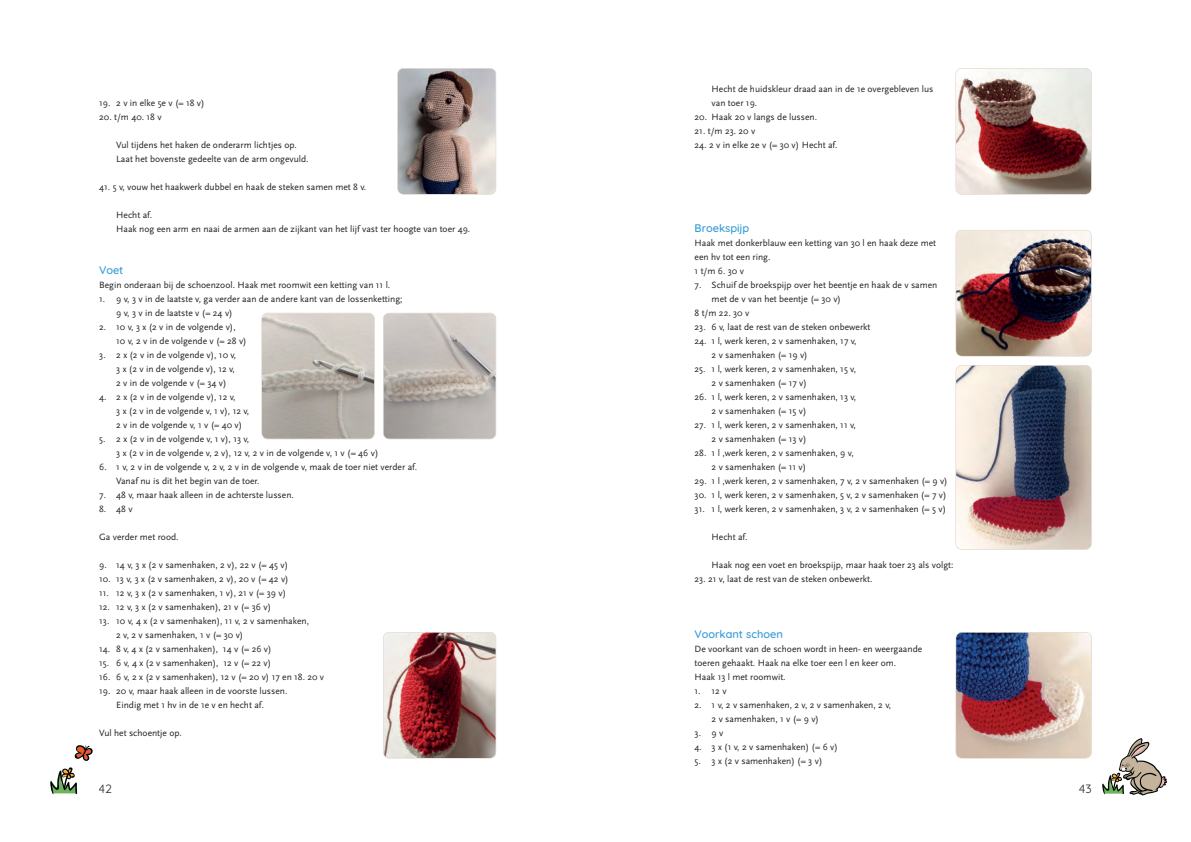
<style>
.page{position:relative;width:1191px;height:842px;background:#fff}
.page>*{position:absolute;margin:0;border:0;box-sizing:border-box;transform-origin:0 0}
.t1{font:12px "Quicksand";color:#231f20}
.t2{font:500 11px "Quicksand";color:#359bd6}
.t3{font:9.5px/14px "Scala Sans";color:#231f20}
</style>
<div class="page">
<svg style="left:1102px;top:738px;width:64px;height:57px"></svg>
<svg style="left:50px;top:767px;width:27px;height:27px"></svg>
<svg style="left:74px;top:745px;width:19px;height:16px"></svg>
<img style="left:398px;top:69px;width:98px;height:125px;border-radius:6px">
<div style="left:397px;top:68px;width:99px;height:127px;border:1px solid #d8cebc;border-radius:6px"></div>
<img style="left:262px;top:313px;width:112px;height:126px;border-radius:6px">
<div style="left:261px;top:313px;width:114px;height:126px;border:1px solid #d8cebc;border-radius:6px"></div>
<img style="left:383px;top:313px;width:113px;height:126px;border-radius:6px">
<div style="left:383px;top:313px;width:113px;height:126px;border:1px solid #d8cebc;border-radius:6px"></div>
<img style="left:383px;top:632px;width:113px;height:126px;border-radius:6px">
<div style="left:383px;top:632px;width:113px;height:126px;border:1px solid #d8cebc;border-radius:6px"></div>
<img style="left:956px;top:69px;width:135px;height:125px;border-radius:6px">
<div style="left:955px;top:68px;width:136px;height:127px;border:1px solid #d8cebc;border-radius:6px"></div>
<img style="left:956px;top:230px;width:135px;height:126px;border-radius:6px">
<div style="left:955px;top:230px;width:136px;height:126px;border:1px solid #d8cebc;border-radius:6px"></div>
<img style="left:956px;top:632px;width:135px;height:126px;border-radius:6px">
<div style="left:955px;top:632px;width:136px;height:126px;border:1px solid #d8cebc;border-radius:6px"></div>
<img style="left:956px;top:365px;width:135px;height:184px;border-radius:6px">
<div style="left:955px;top:365px;width:136px;height:185px;border:1px solid #d8cebc;border-radius:6px"></div>
<p class="t3" style="left:99px;top:96px;width:107px">19. 2 v in elke 5e v (= 18 v)</p>
<p class="t3" style="left:99px;top:110px;width:64px">20. t/m 40. 18 v</p>
<p class="t3" style="left:116px;top:138px;width:194px">Vul tijdens het haken de onderarm lichtjes op.<br>Laat het bovenste gedeelte van de arm ongevuld.</p>
<p class="t3" style="left:99px;top:180px;width:268px">41. 5 v, vouw het haakwerk dubbel en haak de steken samen met 8 v.</p>
<p class="t3" style="left:116px;top:208px;width:355px">Hecht af.<br>Haak nog een arm en naai de armen aan de zijkant van het lijf vast ter hoogte van toer 49.</p>
<p class="t2" style="left:99px;top:266px;width:26px">Voet</p>
<p class="t3" style="left:99px;top:278px;width:293px">Begin onderaan bij de schoenzool. Haak met roomwit een ketting van 11 l.</p>
<p class="t3" style="left:116px;top:292px;width:288px;text-indent:-17px">1. 9 v, 3 v in de laatste v, ga verder aan de andere kant van de lossenketting;<br>9 v, 3 v in de laatste v (= 24 v)</p>
<p class="t3" style="left:116px;top:320px;width:132px;text-indent:-17px">2. 10 v, 3 x (2 v in de volgende v),<br>10 v, 2 v in de volgende v (= 28 v)</p>
<p class="t3" style="left:116px;top:348px;width:122px;text-indent:-17px">3. 2 x (2 v in de volgende v), 10 v,<br>3 x (2 v in de volgende v), 12 v,<br>2 v in de volgende v (= 34 v)</p>
<p class="t3" style="left:116px;top:390px;width:135px;text-indent:-17px">4. 2 x (2 v in de volgende v), 12 v,<br>3 x (2 v in de volgende v, 1 v), 12 v,<br>2 v in de volgende v, 1 v (= 40 v)</p>
<p class="t3" style="left:116px;top:432px;width:264px;text-indent:-17px">5. 2 x (2 v in de volgende v, 1 v), 13 v,<br>3 x (2 v in de volgende v, 2 v), 12 v, 2 v in de volgende v, 1 v (= 46 v)</p>
<p class="t3" style="left:116px;top:460px;width:302px;text-indent:-17px">6. 1 v, 2 v in de volgende v, 2 v, 2 v in de volgende v, maak de toer niet verder af.<br>Vanaf nu is dit het begin van de toer.</p>
<p class="t3" style="left:99px;top:488px;width:196px">7. 48 v, maar haak alleen in de achterste lussen.</p>
<p class="t3" style="left:99px;top:502px;width:35px">8. 48 v</p>
<p class="t3" style="left:99px;top:530px;width:81px">Ga verder met rood.</p>
<p class="t3" style="left:99px;top:558px;width:190px">9. 14 v, 3 x (2 v samenhaken, 2 v), 22 v (= 45 v)</p>
<p class="t3" style="left:99px;top:572px;width:191px">10. 13 v, 3 x (2 v samenhaken, 2 v), 20 v (= 42 v)</p>
<p class="t3" style="left:99px;top:586px;width:188px">11. 12 v, 3 x (2 v samenhaken, 1 v), 21 v (= 39 v)</p>
<p class="t3" style="left:99px;top:600px;width:173px">12. 12 v, 3 x (2 v samenhaken), 21 v (= 36 v)</p>
<p class="t3" style="left:116px;top:614px;width:194px;text-indent:-17px">13. 10 v, 4 x (2 v samenhaken), 11 v, 2 v samenhaken,<br>2 v, 2 v samenhaken, 1 v (= 30 v)</p>
<p class="t3" style="left:99px;top:642px;width:174px">14. 8 v, 4 x (2 v samenhaken), 14 v (= 26 v)</p>
<p class="t3" style="left:99px;top:656px;width:174px">15. 6 v, 4 x (2 v samenhaken), 12 v (= 22 v)</p>
<p class="t3" style="left:99px;top:670px;width:226px">16. 6 v, 2 x (2 v samenhaken), 12 v (= 20 v) 17 en 18. 20 v</p>
<p class="t3" style="left:116px;top:684px;width:173px;text-indent:-17px">19. 20 v, maar haak alleen in de voorste lussen.<br>Eindig met 1 hv in de 1e v en hecht af.</p>
<p class="t3" style="left:99px;top:726px;width:84px">Vul het schoentje op.</p>
<p class="t1" style="left:99px;top:784px;width:15px">42</p>
<p class="t3" style="left:711px;top:82px;width:223px">Hecht de huidskleur draad aan in de 1e overgebleven lus van toer 19.</p>
<p class="t3" style="left:694px;top:110px;width:124px">20. Haak 20 v langs de lussen.</p>
<p class="t3" style="left:694px;top:124px;width:62px">21. t/m 23. 20 v</p>
<p class="t3" style="left:694px;top:138px;width:145px">24. 2 v in elke 2e v (= 30 v) Hecht af.</p>
<p class="t2" style="left:694px;top:224px;width:56px">Broekspijp</p>
<p class="t3" style="left:694px;top:236px;width:243px">Haak met donkerblauw een ketting van 30 l en haak deze met een hv tot een ring.<br>1 t/m 6. 30 v</p>
<p class="t3" style="left:694px;top:278px;width:244px">7. Schuif de broekspijp over het beentje en haak de v samen</p>
<p class="t3" style="left:711px;top:292px;width:131px">met de v van het beentje (= 30 v)</p>
<p class="t3" style="left:694px;top:306px;width:56px">8 t/m 22. 30 v</p>
<p class="t3" style="left:694px;top:320px;width:177px">23. 6 v, laat de rest van de steken onbewerkt</p>
<p class="t3" style="left:711px;top:334px;width:147px;text-indent:-17px">24. 1 l, werk keren, 2 v samenhaken, 17 v,<br>2 v samenhaken (= 19 v)</p>
<p class="t3" style="left:711px;top:362px;width:146px;text-indent:-17px">25. 1 l, werk keren, 2 v samenhaken, 15 v,<br>2 v samenhaken (= 17 v)</p>
<p class="t3" style="left:711px;top:390px;width:146px;text-indent:-17px">26. 1 l, werk keren, 2 v samenhaken, 13 v,<br>2 v samenhaken (= 15 v)</p>
<p class="t3" style="left:711px;top:418px;width:146px;text-indent:-17px">27. 1 l, werk keren, 2 v samenhaken, 11 v,<br>2 v samenhaken (= 13 v)</p>
<p class="t3" style="left:711px;top:446px;width:144px;text-indent:-17px">28. 1 l ,werk keren, 2 v samenhaken, 9 v,<br>2 v samenhaken (= 11 v)</p>
<p class="t3" style="left:694px;top:474px;width:255px">29. 1 l ,werk keren, 2 v samenhaken, 7 v, 2 v samenhaken (= 9 v)</p>
<p class="t3" style="left:694px;top:488px;width:253px">30. 1 l, werk keren, 2 v samenhaken, 5 v, 2 v samenhaken (= 7 v)</p>
<p class="t3" style="left:694px;top:502px;width:253px">31. 1 l, werk keren, 2 v samenhaken, 3 v, 2 v samenhaken (= 5 v)</p>
<p class="t3" style="left:711px;top:530px;width:37px">Hecht af.</p>
<p class="t3" style="left:711px;top:558px;width:243px">Haak nog een voet en broekspijp, maar haak toer 23 als volgt:</p>
<p class="t3" style="left:694px;top:572px;width:179px">23. 21 v, laat de rest van de steken onbewerkt.</p>
<p class="t2" style="left:694px;top:630px;width:90px">Voorkant schoen</p>
<p class="t3" style="left:694px;top:642px;width:229px">De voorkant van de schoen wordt in heen- en weergaande toeren gehaakt. Haak na elke toer een l en keer om.<br>Haak 13 l met roomwit.</p>
<p class="t3" style="left:694px;top:684px;width:34px">1. 12 v</p>
<p class="t3" style="left:711px;top:698px;width:181px;text-indent:-17px">2. 1 v, 2 v samenhaken, 2 v, 2 v samenhaken, 2 v,<br>2 v samenhaken, 1 v (= 9 v)</p>
<p class="t3" style="left:694px;top:726px;width:30px">3. 9 v</p>
<p class="t3" style="left:694px;top:740px;width:145px">4. 3 x (1 v, 2 v samenhaken) (= 6 v)</p>
<p class="t3" style="left:694px;top:754px;width:129px">5. 3 x (2 v samenhaken) (= 3 v)</p>
<p class="t1" style="left:1078px;top:784px;width:14px">43</p>
</div>
